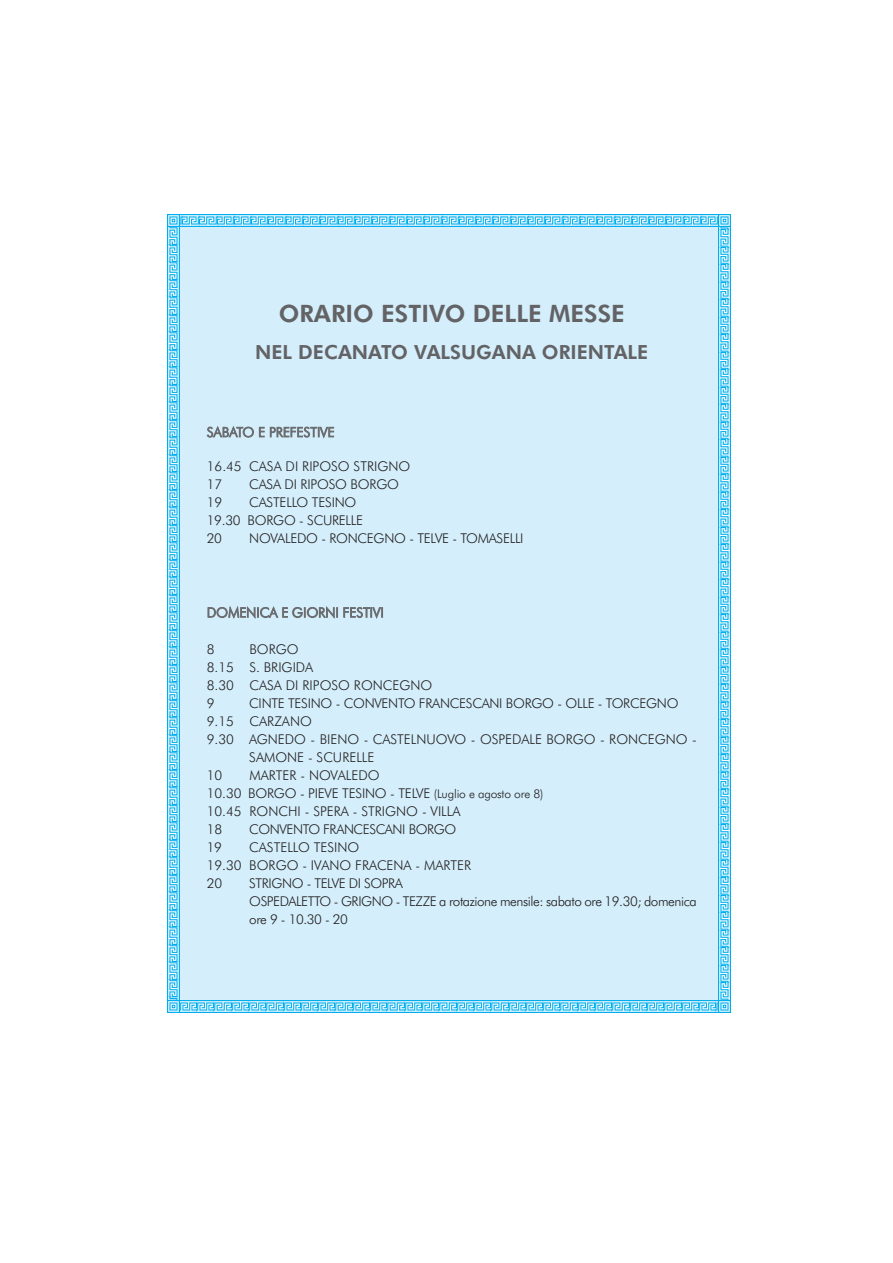
<style>
.page{position:relative;width:893px;height:1263px;background:#fff}
.page>*{position:absolute;margin:0;border:0;box-sizing:border-box;transform-origin:0 0}
.t1{font:800 24px "Futura BT";color:#636366}
.t2{font:800 19.5px "Futura BT";color:#636366}
.t3{font:300 13.5px/18px "Futura BT";letter-spacing:-.015em;color:#231f20}
.t4{font:300 13.5px "Futura BT";color:#6c6d70}
.s1{font-size:12px}
</style>
<div class="page">
<div style="left:179px;top:226px;width:540px;height:774px;background:#d4effb"></div>
<svg style="left:167px;top:214px;width:15px;height:12px"></svg>
<img style="left:182px;top:214px;width:537px;height:12px">
<svg style="left:719px;top:214px;width:12px;height:16px"></svg>
<img style="left:719px;top:230px;width:12px;height:770px">
<svg style="left:716px;top:1000px;width:15px;height:12px"></svg>
<img style="left:179px;top:1000px;width:537px;height:12px">
<svg style="left:167px;top:997px;width:12px;height:15px"></svg>
<img style="left:167px;top:227px;width:12px;height:770px">
<h1 class="t1" style="left:279px;top:300px;width:348px">ORARIO ESTIVO DELLE MESSE</h1>
<h2 class="t2" style="left:255px;top:341px;width:395px">NEL DECANATO VALSUGANA ORIENTALE</h2>
<p class="t4" style="left:207px;top:424px;width:129px">SABATO E PREFESTIVE</p>
<p class="t3" style="left:207px;top:457px;width:205px">16.45 CASA DI RIPOSO STRIGNO<br>17</p>
<p class="t3" style="left:249px;top:475px;width:151px">CASA DI RIPOSO BORGO</p>
<p class="t3" style="left:207px;top:493px;width:158px;text-indent:43px">CASTELLO TESINO<br>19.30 BORGO - SCURELLE<br>20</p>
<p class="t3" style="left:207px;top:493px;width:17px">19</p>
<p class="t3" style="left:249px;top:529px;width:276px">NOVALEDO - RONCEGNO - TELVE - TOMASELLI</p>
<p class="t4" style="left:207px;top:605px;width:178px">DOMENICA E GIORNI FESTIVI</p>
<p class="t3" style="left:207px;top:640px;width:9px">8</p>
<p class="t3" style="left:207px;top:640px;width:227px;text-indent:43px">BORGO<br>8.15 S. BRIGIDA<br>8.30 CASA DI RIPOSO RONCEGNO<br>9</p>
<p class="t3" style="left:249px;top:694px;width:431px">CINTE TESINO - CONVENTO FRANCESCANI BORGO - OLLE - TORCEGNO</p>
<p class="t3" style="left:207px;top:712px;width:107px">9.15 CARZANO</p>
<p class="t3" style="left:207px;top:730px;width:492px">9.30 AGNEDO - BIENO - CASTELNUOVO - OSPEDALE BORGO - RONCEGNO -</p>
<p class="t3" style="left:249px;top:748px;width:127px">SAMONE - SCURELLE</p>
<p class="t3" style="left:207px;top:766px;width:17px">10</p>
<p class="t3" style="left:207px;top:766px;width:338px;text-indent:43px">MARTER - NOVALEDO<br>10.30 BORGO - PIEVE TESINO - TELVE <span class="s1">(Luglio e agosto ore 8)<br></span>10.45 RONCHI - SPERA - STRIGNO - VILLA<br>18</p>
<p class="t3" style="left:249px;top:820px;width:208px">CONVENTO FRANCESCANI BORGO</p>
<p class="t3" style="left:207px;top:838px;width:266px;text-indent:43px">CASTELLO TESINO<br>19.30 BORGO - IVANO FRACENA - MARTER<br>20</p>
<p class="t3" style="left:207px;top:838px;width:17px">19</p>
<p class="t3" style="left:249px;top:874px;width:449px">STRIGNO - TELVE DI SOPRA<br>OSPEDALETTO - GRIGNO - TEZZE a rotazione mensile: sabato ore 19.30; domenica ore 9 - 10.30 - 20</p>
</div>
